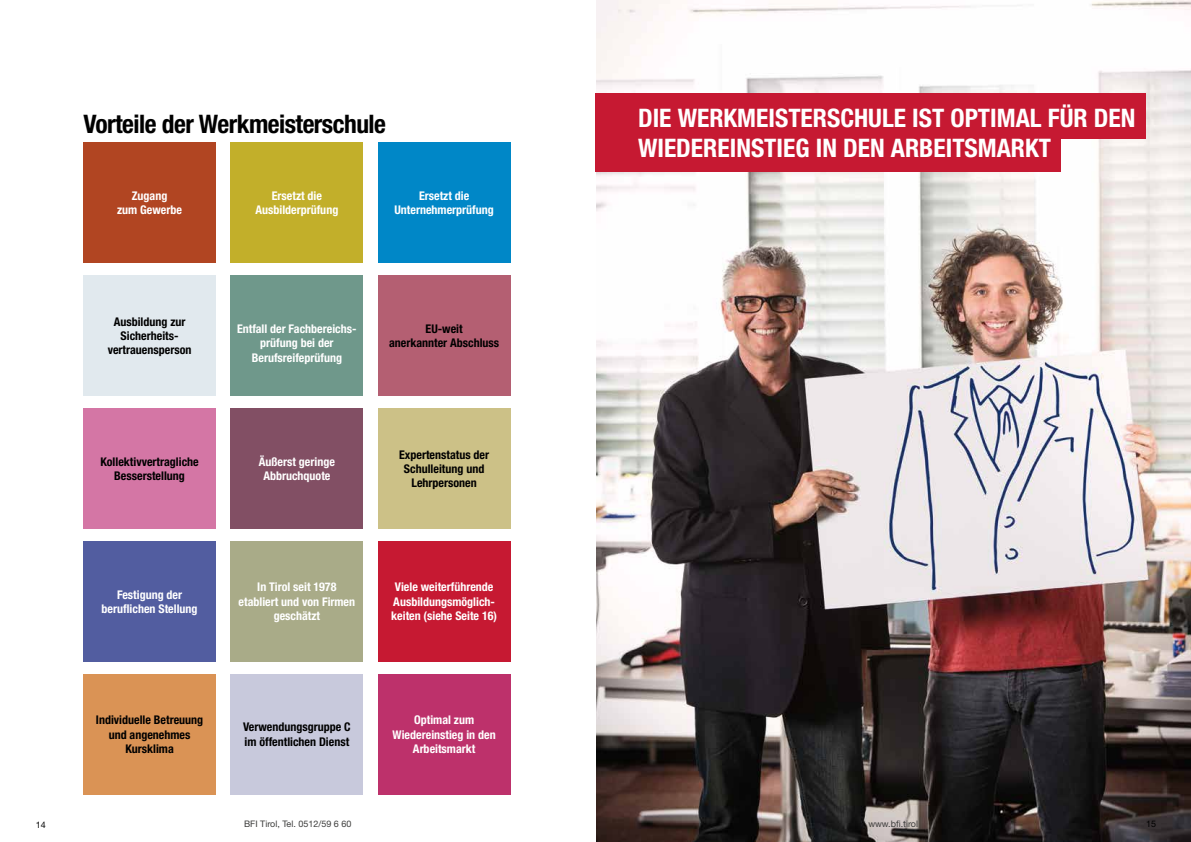
<style>
.page{position:relative;width:1191px;height:842px;background:#fff}
.page>*{position:absolute;margin:0;border:0;box-sizing:border-box;transform-origin:0 0}
.t1{font:700 condensed 25.5px/30.6px "Helvetica Neue LT Std";color:#fff}
.t2{font:700 condensed 25.5px "Helvetica Neue LT Std";letter-spacing:-.02em;color:#000}
.t3{font:700 condensed 12px/14.4px "Helvetica Neue LT Std";color:#fff;text-align:center}
.t4{font:700 condensed 12px/14.4px "Helvetica Neue LT Std";color:#000;text-align:center}
.t5{font:9px "Helvetica Neue LT Std";color:#3c3c3b}
.t6{font:9px "Helvetica Neue LT Std";color:#000}
</style>
<div class="page">
<img style="left:597px;top:0;width:594px;height:842px">
<div style="left:83px;top:143px;width:133px;height:120px;background:#b14522"></div>
<div style="left:231px;top:143px;width:132px;height:120px;background:#c2af2a"></div>
<div style="left:378px;top:143px;width:132px;height:120px;background:#0087c7"></div>
<div style="left:83px;top:276px;width:133px;height:120px;background:#e1e9ee"></div>
<div style="left:231px;top:276px;width:132px;height:120px;background:#6f988b"></div>
<div style="left:378px;top:276px;width:132px;height:120px;background:#b45f72"></div>
<div style="left:83px;top:408px;width:133px;height:121px;background:#d476a5"></div>
<div style="left:231px;top:408px;width:132px;height:121px;background:#824f64"></div>
<div style="left:378px;top:408px;width:132px;height:121px;background:#ccc187"></div>
<div style="left:83px;top:541px;width:133px;height:120px;background:#525da0"></div>
<div style="left:231px;top:541px;width:132px;height:120px;background:#a9ab88"></div>
<div style="left:378px;top:541px;width:132px;height:120px;background:#c61932"></div>
<div style="left:83px;top:674px;width:133px;height:120px;background:#da9355"></div>
<div style="left:231px;top:674px;width:132px;height:120px;background:#c8c9dc"></div>
<div style="left:378px;top:674px;width:132px;height:120px;background:#bd316b"></div>
<div style="left:595px;top:94px;width:550px;height:45px;background:#c61932"></div>
<div style="left:595px;top:125px;width:465px;height:47px;background:#c61932"></div>
<h1 class="t2" style="left:83px;top:108px;width:304px">Vorteile der Werkmeisterschule</h1>
<p class="t3" style="left:117px;top:188px;width:66px">Zugang<br>zum Gewerbe</p>
<p class="t3" style="left:255px;top:188px;width:84px">Ersetzt die<br>Ausbilderprüfung</p>
<p class="t3" style="left:394px;top:188px;width:101px">Ersetzt die<br>Unternehmerprüfung</p>
<p class="t4" style="left:108px;top:314px;width:85px">Ausbildung zur<br>Sicherheits&shy;vertrauensperson</p>
<p class="t3" style="left:237px;top:321px;width:121px">Entfall der Fachbereichs&shy;prüfung bei der<br>Berufsreifeprüfung</p>
<p class="t4" style="left:389px;top:321px;width:112px">EU-weit<br>anerkannter Abschluss</p>
<p class="t4" style="left:100px;top:454px;width:100px">Kollektivvertragliche<br>Besserstellung</p>
<p class="t3" style="left:259px;top:454px;width:77px">Äußerst geringe<br>Abbruchquote</p>
<p class="t4" style="left:399px;top:447px;width:91px">Expertenstatus der<br>Schulleitung und<br>Lehrpersonen</p>
<p class="t3" style="left:102px;top:587px;width:97px">Festigung der beruflichen Stellung</p>
<p class="t3" style="left:239px;top:580px;width:118px">In Tirol seit 1978 etabliert und von Firmen geschätzt</p>
<p class="t3" style="left:391px;top:580px;width:107px">Viele weiterführende<br>Ausbildungsmöglich&shy;keiten (siehe Seite 16)</p>
<p class="t4" style="left:96px;top:713px;width:109px">Individuelle Betreuung und angenehmes<br>Kursklima</p>
<p class="t4" style="left:243px;top:720px;width:109px;text-align:left">Verwendungsgruppe C im öffentlichen Dienst</p>
<p class="t3" style="left:393px;top:713px;width:105px">Optimal zum<br>Wiedereinstieg in den<br>Arbeitsmarkt</p>
<h1 class="t1" style="left:638px;top:102px;width:499px">DIE WERKMEISTERSCHULE IST OPTIMAL FÜR DEN<br>WIEDEREINSTIEG IN DEN ARBEITSMARKT</h1>
<p class="t6" style="left:36px;top:819px;width:12px">14</p>
<p class="t5" style="left:244px;top:819px;width:109px">BFI Tirol, Tel. 0512/59 6 60</p>
<p class="t5" style="left:868px;top:819px;width:51px">www.bfi.tirol</p>
<p class="t6" style="left:1146px;top:818px;width:12px">15</p>
</div>
